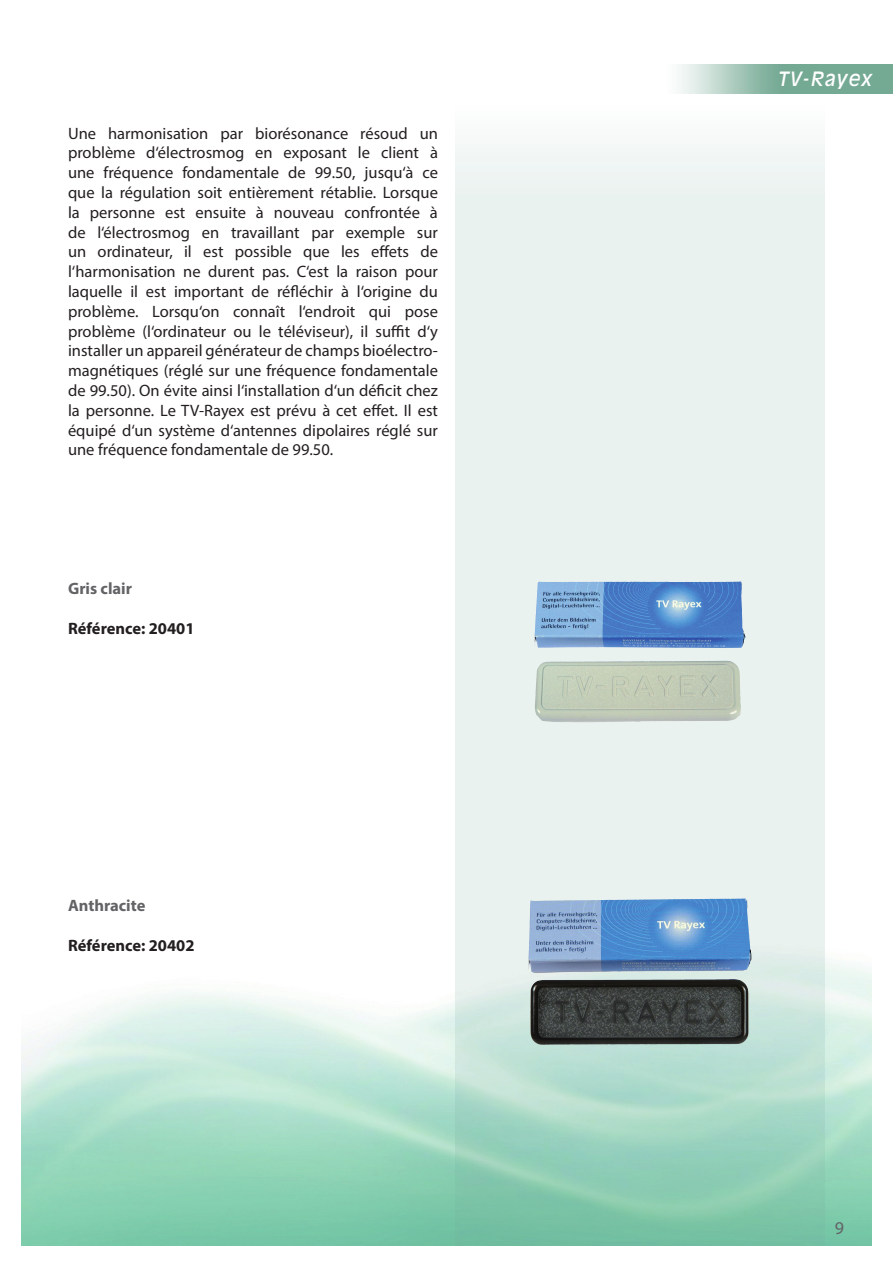
<style>
.page{position:relative;width:893px;height:1263px;background:#fff}
.page>*{position:absolute;margin:0;border:0;box-sizing:border-box;transform-origin:0 0}
.t1{font:italic 19.5px "Antique Olive LT";letter-spacing:.05em;color:#fff}
.t2{font:18px "Myriad Pro";color:#636366}
.t3{font:16.5px/19.8px "Myriad Pro";color:#231f20;text-align:justify}
.t4{font:700 16.5px "Myriad Pro";color:#231f20}
.t5{font:700 16.5px "Myriad Pro";color:#636366}
</style>
<div class="page">
<svg style="left:455px;top:143px;width:370px;height:1103px;background:#d1e3dc"></svg>
<img style="left:534px;top:582px;width:205px;height:66px">
<img style="left:528px;top:898px;width:217px;height:75px">
<p class="t3" style="left:68px;top:123px;width:371px">Une harmonisation par biorésonance résoud un problème d‘électrosmog en exposant le client à une fréquence fondamentale de 99.50, jusqu‘à ce que la régulation soit entièrement rétablie. Lorsque la personne est ensuite à nouveau confrontée à de l‘électrosmog en travaillant par exemple sur un ordinateur, il est possible que les effets de l‘harmonisation ne durent pas. C‘est la raison pour laquelle il est important de réfléchir à l‘origine du problème. Lorsqu‘on connaît l‘endroit qui pose problème (l‘ordinateur ou le téléviseur), il suffit d‘y installer un appareil générateur de champs bioélectro&shy;magnétiques (réglé sur une fréquence fondamentale de 99.50). On évite ainsi l‘installation d‘un déficit chez la personne. Le TV-Rayex est prévu à cet effet. Il est équipé d‘un système d‘antennes dipolaires réglé sur une fréquence fondamentale de 99.50.</p>
<p class="t5" style="left:68px;top:578px;width:66px">Gris clair</p>
<p class="t4" style="left:68px;top:617px;width:128px">Référence: 20401</p>
<p class="t5" style="left:68px;top:894px;width:79px">Anthracite</p>
<p class="t4" style="left:68px;top:934px;width:128px">Référence: 20402</p>
<p class="t1" style="left:778px;top:68px;width:95px">TV-Rayex</p>
<p class="t2" style="left:835px;top:1216px;width:11px">9</p>
</div>
